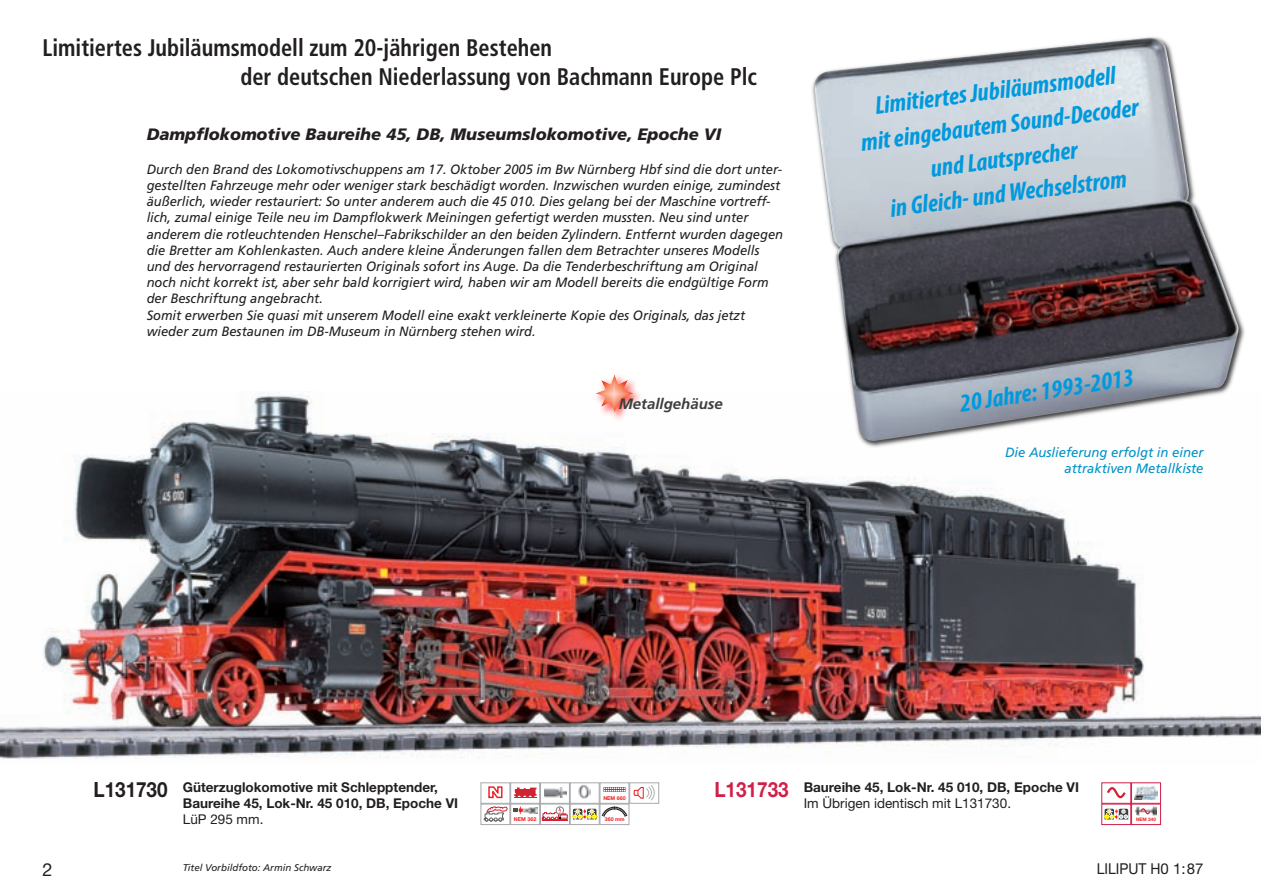
<style>
.page{position:relative;width:1263px;height:893px;background:#fff}
.page>*{position:absolute;margin:0;border:0;box-sizing:border-box;transform-origin:0 0}
.t1{font:italic 700 condensed 25.5px/34.5px "Myriad Pro";color:#09d;text-align:center}
.t2{font:700 condensed 24px/28.8px "Frutiger";color:#231f20;scale:.93 1}
.t3{font:700 21px "Helvetica Neue LT Std";color:#231f20;scale:.9 1}
.t4{font:700 21px "Helvetica Neue LT Std";color:#d12048;scale:.9 1}
.t5{font:18px "Helvetica Neue LT Std";color:#231f20}
.t6{font:italic 900 16.5px "Frutiger";color:#231f20}
.t7{font:15px "Helvetica Neue LT Std";color:#231f20;scale:.93 1}
.t8{font:italic 700 15px "Frutiger LT Std";color:#3e3e3f}
.t9{font:italic 13.5px/16.2px "Frutiger";color:#231f20;scale:.96 1}
.t10{font:700 13.5px/16.2px "Helvetica Neue LT Std";color:#231f20}
.t11{font:italic 13.5px/16.2px "Frutiger";color:#0092c8;text-align:right}
.t12{font:13.5px "Helvetica Neue LT Std";color:#231f20}
.t13{font:italic 9.75px "Frutiger";color:#231f20}
.t14{font:700 5.25px "Helvetica Neue";color:#ee1d23}
.t15{font:700 4.65px "Helvetica Neue";color:#ee1d23}
</style>
<div class="page">
<img style="left:0;top:392px;width:1260px;height:367px">
<img style="left:589px;top:382px;width:59px;height:45px">
<svg style="left:595px;top:374px;width:39px;height:38px"></svg>
<img style="left:794px;top:317px;width:463px;height:148px">
<img style="left:812px;top:37px;width:428px;height:407px">
<img style="left:544px;top:787px;width:22px;height:11px">
<div style="left:540px;top:782px;width:30px;height:22px;border:1px solid #a8a9ad"></div>
<svg style="left:514px;top:787px;width:22px;height:11px"></svg>
<div style="left:510px;top:782px;width:30px;height:22px;border:1px solid #a8a9ad"></div>
<svg style="left:603px;top:787px;width:22px;height:5px"></svg>
<div style="left:600px;top:782px;width:29px;height:22px;border:1px solid #a8a9ad"></div>
<img style="left:578px;top:785px;width:12px;height:14px">
<div style="left:570px;top:782px;width:30px;height:22px;border:1px solid #a8a9ad"></div>
<div style="left:510px;top:804px;width:30px;height:21px;border:1px solid #a8a9ad"></div>
<div style="left:480px;top:804px;width:30px;height:21px;border:1px solid #a8a9ad"></div>
<svg style="left:633px;top:785px;width:22px;height:16px"></svg>
<div style="left:629px;top:782px;width:30px;height:22px;border:1px solid #a8a9ad"></div>
<div style="left:540px;top:804px;width:30px;height:21px;border:1px solid #a8a9ad"></div>
<div style="left:570px;top:804px;width:30px;height:21px;border:1px solid #a8a9ad"></div>
<svg style="left:484px;top:805px;width:143px;height:17px"></svg>
<div style="left:600px;top:804px;width:29px;height:21px;border:1px solid #a8a9ad"></div>
<svg style="left:1104px;top:808px;width:24px;height:12px"></svg>
<div style="left:1101px;top:804px;width:30px;height:21px;border:1px solid #d12048"></div>
<svg style="left:1134px;top:786px;width:24px;height:14px"></svg>
<img style="left:1134px;top:787px;width:24px;height:12px">
<div style="left:1131px;top:782px;width:30px;height:22px;border:1px solid #d12048"></div>
<svg style="left:1107px;top:787px;width:19px;height:12px"></svg>
<div style="left:1101px;top:782px;width:30px;height:22px;border:1px solid #d12048"></div>
<img style="left:1136px;top:806px;width:20px;height:10px">
<svg style="left:1139px;top:808px;width:12px;height:7px"></svg>
<div style="left:1131px;top:804px;width:30px;height:21px;border:1px solid #d12048"></div>
<svg style="left:488px;top:786px;width:15px;height:13px"></svg>
<div style="left:480px;top:782px;width:30px;height:22px;border:1px solid #a8a9ad"></div>
<h2 class="t2" style="left:240px;top:35px;width:557px;text-indent:-198px">Limitiertes Jubiläumsmodell zum 20-jährigen Bestehen<br>der deutschen Niederlassung von Bachmann Europe Plc</h2>
<p class="t6" style="left:147px;top:128px;width:576px">Dampflokomotive Baureihe 45, DB, Museumslokomotive, Epoche VI</p>
<p class="t9" style="left:147px;top:162px;width:664px">Durch den Brand des Lokomotivschuppens am 17. Oktober 2005 im Bw Nürnberg Hbf sind die dort unter&shy;gestellten Fahrzeuge mehr oder weniger stark beschädigt worden. Inzwischen wurden einige, zumindest äußerlich, wieder restauriert: So unter anderem auch die 45 010. Dies gelang bei der Maschine vortreff&shy;lich, zumal einige Teile neu im Dampflokwerk Meiningen gefertigt werden mussten. Neu sind unter anderem die rotleuchtenden Henschel–Fabrikschilder an den beiden Zylindern. Entfernt wurden dagegen die Bretter am Kohlenkasten. Auch andere kleine Änderungen fallen dem Betrachter unseres Modells und des hervorragend restaurierten Originals sofort ins Auge. Da die Tenderbeschriftung am Original noch nicht korrekt ist, aber sehr bald korrigiert wird, haben wir am Modell bereits die endgültige Form der Beschriftung angebracht.<br>Somit erwerben Sie quasi mit unserem Modell eine exakt verkleinerte Kopie des Originals, das jetzt wieder zum Bestaunen im DB-Museum in Nürnberg stehen wird.</p>
<p class="t8" style="left:619px;top:398px;width:106px">Metallgehäuse</p>
<h1 class="t1" style="left:855px;top:93px;width:281px;rotate:-7deg">Limitiertes Jubiläumsmodell<br>mit eingebautem Sound-Decoder und Lautsprecher<br>in Gleich- und Wechselstrom</h1>
<h1 class="t1" style="left:958px;top:389px;width:177px;rotate:-9deg">20 Jahre: 1993-2013</h1>
<p class="t11" style="left:1005px;top:445px;width:200px">Die Auslieferung erfolgt in einer attraktiven Metallkiste</p>
<h3 class="t5" style="left:43px;top:863px;width:12px">2</h3>
<p class="t10" style="left:183px;top:780px;width:277px">Güterzuglokomotive mit Schlepp tender,<br>Baureihe 45, Lok-Nr. 45 010, DB, Epoche VI</p>
<p class="t12" style="left:183px;top:815px;width:82px">LüP 295 mm.</p>
<h3 class="t3" style="left:94px;top:782px;width:84px">L131730</h3>
<h3 class="t4" style="left:714px;top:782px;width:84px">L131733</h3>
<p class="t14" style="left:603px;top:796px;width:24px">NEM 660</p>
<p class="t14" style="left:514px;top:817px;width:24px">NEM 362</p>
<p class="t14" style="left:605px;top:817px;width:21px">360 mm</p>
<p class="t10" style="left:804px;top:780px;width:277px">Baureihe 45, Lok-Nr. 45 010, DB, Epoche VI</p>
<p class="t12" style="left:804px;top:799px;width:209px">Im Übrigen identisch mit L131730.</p>
<p class="t15" style="left:1136px;top:817px;width:21px">NEM 340</p>
<p class="t13" style="left:183px;top:863px;width:150px">Titel Vorbildfoto: Armin Schwarz</p>
<p class="t7" style="left:1097px;top:863px;width:116px">LILIPUT H0 1:87</p>
</div>
